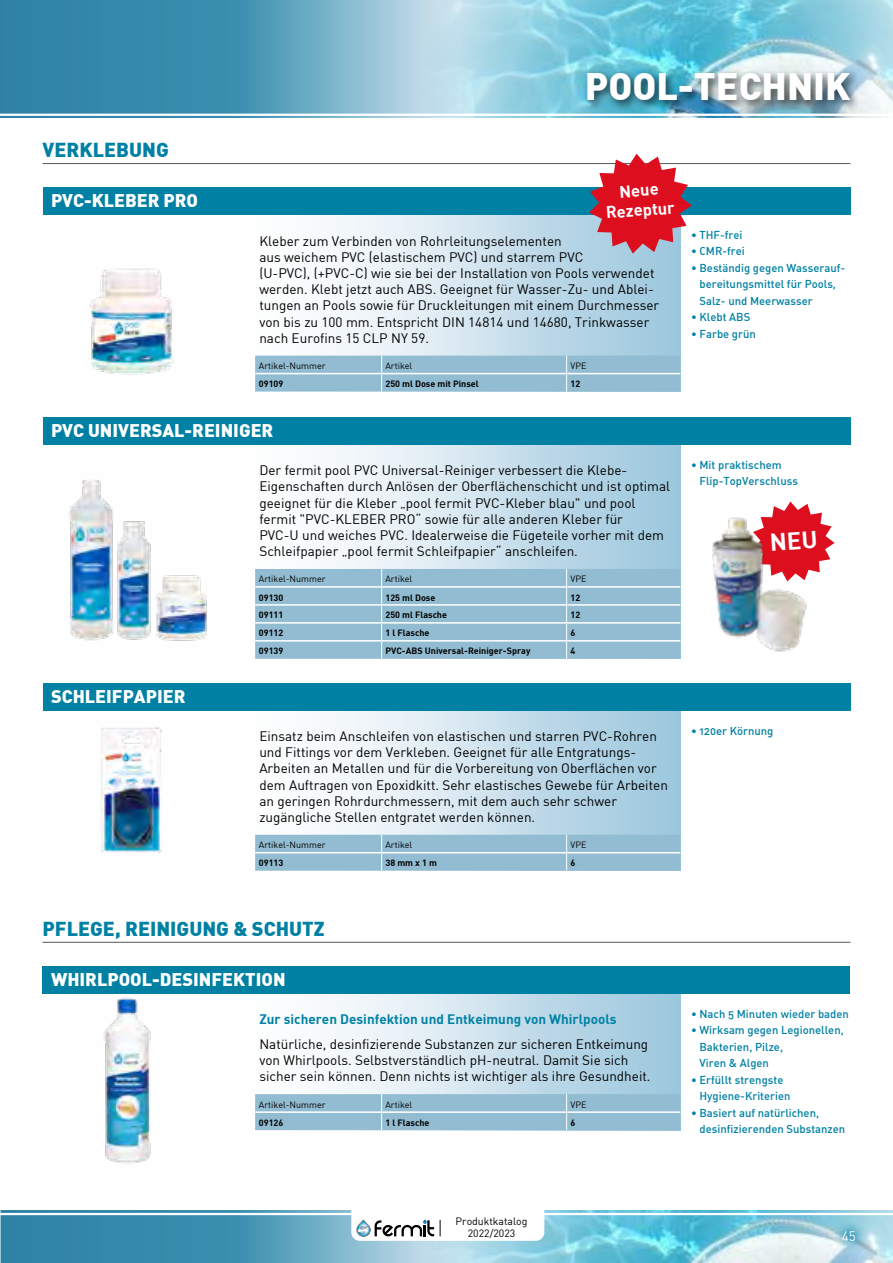
<style>
.page{position:relative;width:893px;height:1263px;background:#fff}
.page>*{position:absolute;margin:0;border:0;box-sizing:border-box;transform-origin:0 0}
.t1{font:900 37.5px "DIN";color:#fff}
.t2{font:900 19.8px "DIN";color:#0081a4}
.t3{font:900 18px "DIN";color:#fff}
.t4{font:16.5px/19.8px "DIN Bold";color:#fff;text-align:center}
.t5{font:13.5px/16.2px "DIN";color:#000}
.t6{font:13.5px "DIN Bold";color:#0081a4}
.t7{font:13.5px "DIN";color:#fff}
.t8{font:11.25px/16.5px "DIN Medium Alternate";color:#0081a4}
.t9{font:10.5px/12.6px "DIN";color:#000;text-align:center}
.t10{font:9px "DIN Bold";color:#000}
.t11{font:9px "DIN";color:#000}
</style>
<div class="page">
<img style="left:457px;top:1210px;width:436px;height:53px">
<svg style="left:1px;top:1210px;width:456px;height:53px;fill:#398dae"></svg>
<hr style="left:0;top:1210px;width:1px;height:53px;background:#0081a4">
<div style="left:831px;top:1219px;width:35px;height:33px;background:#0081a4;opacity:.8"></div>
<img style="left:457px;top:0;width:436px;height:118px">
<svg style="left:1px;top:0;width:456px;height:118px"></svg>
<hr style="left:0;top:0;width:1px;height:119px;background:#0081a4">
<hr style="left:0;top:114px;width:893px;height:2px;background:#fff">
<hr style="left:0;top:1213px;width:893px;height:2px;background:#fff">
<div style="left:582px;top:68px;width:279px;height:43px;background:#000;opacity:.7"></div>
<svg style="left:351px;top:1210px;width:193px;height:31px"></svg>
<svg style="left:102px;top:711px;width:578px;height:142px"></svg>
<svg style="left:255px;top:215px;width:425px;height:141px"></svg>
<svg style="left:321px;top:445px;width:359px;height:124px"></svg>
<img style="left:89px;top:268px;width:84px;height:107px">
<img style="left:101px;top:727px;width:61px;height:125px">
<img style="left:69px;top:480px;width:32px;height:159px">
<img style="left:79px;top:496px;width:72px;height:145px">
<img style="left:155px;top:575px;width:52px;height:66px">
<hr style="left:43px;top:163px;width:807px;height:1px;background:#575756">
<hr style="left:43px;top:942px;width:807px;height:1px;background:#575756">
<img style="left:712px;top:517px;width:95px;height:135px">
<svg style="left:255px;top:356px;width:425px;height:36px"></svg>
<svg style="left:255px;top:569px;width:425px;height:90px"></svg>
<svg style="left:255px;top:835px;width:425px;height:36px"></svg>
<div style="left:43px;top:187px;width:807px;height:28px;background:#0081a4"></div>
<div style="left:43px;top:417px;width:807px;height:28px;background:#0081a4"></div>
<div style="left:43px;top:683px;width:807px;height:28px;background:#0081a4"></div>
<svg style="left:589px;top:154px;width:103px;height:100px"></svg>
<svg style="left:43px;top:993px;width:637px;height:101px"></svg>
<img style="left:88px;top:993px;width:80px;height:171px">
<svg style="left:255px;top:1094px;width:425px;height:36px"></svg>
<div style="left:43px;top:966px;width:807px;height:27px;background:#0081a4"></div>
<svg style="left:752px;top:501px;width:83px;height:80px"></svg>
<h2 class="t2" style="left:43px;top:137px;width:128px">VERKLEBUNG</h2>
<h3 class="t3" style="left:51px;top:189px;width:149px">PVC-KLEBER PRO</h3>
<h1 class="t1" style="left:585px;top:61px;width:267px">POOL-TECHNIK</h1>
<p class="t4" style="left:604px;top:182px;width:70px;rotate:-4deg">Neue<br>Rezeptur</p>
<p class="t5" style="left:259px;top:232px;width:401px">Kleber zum Verbinden von Rohrleitungselementen<br>aus weichem PVC (elastischem PVC) und starrem PVC<br>(U-PVC), (+PVC-C) wie sie bei der Installation von Pools verwendet werden. Klebt jetzt auch ABS. Geeignet für Wasser-Zu- und Ablei&shy;tungen an Pools sowie für Druckleitungen mit einem Durchmesser von bis zu 100 mm. Entspricht DIN 14814 und 14680, Trinkwasser nach Eurofins 15 CLP NY 59.</p>
<p class="t11" style="left:259px;top:360px;width:68px">Artikel-Nummer</p>
<p class="t11" style="left:385px;top:360px;width:28px">Artikel</p>
<p class="t11" style="left:570px;top:360px;width:17px">VPE</p>
<p class="t10" style="left:259px;top:378px;width:26px">09109</p>
<p class="t10" style="left:385px;top:378px;width:95px">250 ml Dose mit Pinsel</p>
<p class="t10" style="left:570px;top:378px;width:11px">12</p>
<p class="t8" style="left:691px;top:226px;width:53px">• THF-frei</p>
<p class="t8" style="left:691px;top:243px;width:55px">• CMR-frei</p>
<p class="t8" style="left:699px;top:259px;width:147px;text-indent:-9px">• Beständig gegen Wasserauf&shy;bereitungsmittel für Pools,<br>Salz- und Meerwasser</p>
<p class="t8" style="left:691px;top:309px;width:61px">• Klebt ABS</p>
<p class="t8" style="left:691px;top:325px;width:66px">• Farbe grün</p>
<h3 class="t3" style="left:51px;top:419px;width:224px">PVC UNIVERSAL-REINIGER</h3>
<h3 class="t3" style="left:51px;top:685px;width:136px">SCHLEIFPAPIER</h3>
<p class="t5" style="left:259px;top:462px;width:412px">Der fermit pool PVC Universal-Reiniger verbessert die Klebe-Eigenschaften durch Anlösen der Oberflächenschicht und ist optimal geeignet für die Kleber „pool fermit PVC-Kleber blau" und pool fermit "PVC-KLEBER PRO“ sowie für alle anderen Kleber für<br>PVC-U und weiches PVC. Idealerweise die Fügeteile vorher mit dem Schleifpapier „pool fermit Schleifpapier“ anschleifen.</p>
<p class="t11" style="left:259px;top:573px;width:68px">Artikel-Nummer</p>
<p class="t11" style="left:385px;top:573px;width:28px">Artikel</p>
<p class="t11" style="left:570px;top:573px;width:17px">VPE</p>
<p class="t10" style="left:259px;top:591px;width:26px">09130</p>
<p class="t10" style="left:385px;top:591px;width:51px">125 ml Dose</p>
<p class="t10" style="left:570px;top:591px;width:11px">12</p>
<p class="t10" style="left:259px;top:609px;width:26px">09111</p>
<p class="t10" style="left:385px;top:609px;width:63px">250 ml Flasche</p>
<p class="t10" style="left:570px;top:609px;width:11px">12</p>
<p class="t10" style="left:259px;top:627px;width:26px">09112</p>
<p class="t10" style="left:385px;top:627px;width:45px">1 l Flasche</p>
<p class="t10" style="left:570px;top:627px;width:6px">6</p>
<p class="t10" style="left:259px;top:645px;width:26px">09139</p>
<p class="t10" style="left:385px;top:645px;width:147px">PVC-ABS Universal-Reiniger-Spray</p>
<p class="t10" style="left:570px;top:645px;width:6px">4</p>
<p class="t5" style="left:259px;top:728px;width:410px">Einsatz beim Anschleifen von elastischen und starren PVC-Rohren und Fittings vor dem Verkleben. Geeignet für alle Entgratungs-Arbeiten an Metallen und für die Vorbereitung von Oberflächen vor dem Auftragen von Epoxidkitt. Sehr elastisches Gewebe für Arbeiten an geringen Rohrdurchmessern, mit dem auch sehr schwer zugängliche Stellen entgratet werden können.</p>
<p class="t11" style="left:259px;top:839px;width:68px">Artikel-Nummer</p>
<p class="t11" style="left:385px;top:839px;width:28px">Artikel</p>
<p class="t11" style="left:570px;top:839px;width:17px">VPE</p>
<p class="t10" style="left:259px;top:857px;width:26px">09113</p>
<p class="t10" style="left:385px;top:857px;width:53px">38 mm x 1 m</p>
<p class="t10" style="left:570px;top:857px;width:6px">6</p>
<h2 class="t2" style="left:43px;top:916px;width:284px">PFLEGE, REINIGUNG &amp; SCHUTZ</h2>
<h3 class="t3" style="left:51px;top:968px;width:236px">WHIRLPOOL-DESINFEKTION</h3>
<p class="t6" style="left:259px;top:1010px;width:359px">Zur sicheren Desinfektion und Entkeimung von Whirlpools</p>
<p class="t5" style="left:259px;top:1036px;width:393px">Natürliche, desinfizierende Substanzen zur sicheren Entkeimung von Whirlpools. Selbstverständlich pH-neutral. Damit Sie sich sicher sein können. Denn nichts ist wichtiger als ihre Gesundheit.</p>
<p class="t11" style="left:259px;top:1099px;width:68px">Artikel-Nummer</p>
<p class="t11" style="left:385px;top:1099px;width:28px">Artikel</p>
<p class="t11" style="left:570px;top:1099px;width:17px">VPE</p>
<p class="t10" style="left:259px;top:1116px;width:26px">09126</p>
<p class="t10" style="left:385px;top:1116px;width:45px">1 l Flasche</p>
<p class="t10" style="left:570px;top:1116px;width:6px">6</p>
<p class="t8" style="left:699px;top:456px;width:100px;text-indent:-9px">• Mit praktischem<br>Flip-TopVerschluss</p>
<p class="t8" style="left:691px;top:722px;width:84px">• 120er Körnung</p>
<p class="t8" style="left:691px;top:1005px;width:159px">• Nach 5 Minuten wieder baden</p>
<p class="t8" style="left:699px;top:1021px;width:146px;text-indent:-9px">• Wirksam gegen Legionellen,<br>Bakterien, Pilze,<br>Viren &amp; Algen</p>
<p class="t8" style="left:699px;top:1071px;width:93px;text-indent:-9px">• Erfüllt strengste<br>Hygiene-Kriterien</p>
<p class="t8" style="left:699px;top:1104px;width:147px;text-indent:-9px">• Basiert auf natürlichen, desinfizierenden Substanzen</p>
<p class="t9" style="left:456px;top:1214px;width:73px">Produktkatalog<br>2022/2023</p>
<p class="t7" style="left:842px;top:1227px;width:16px">45</p>
</div>
